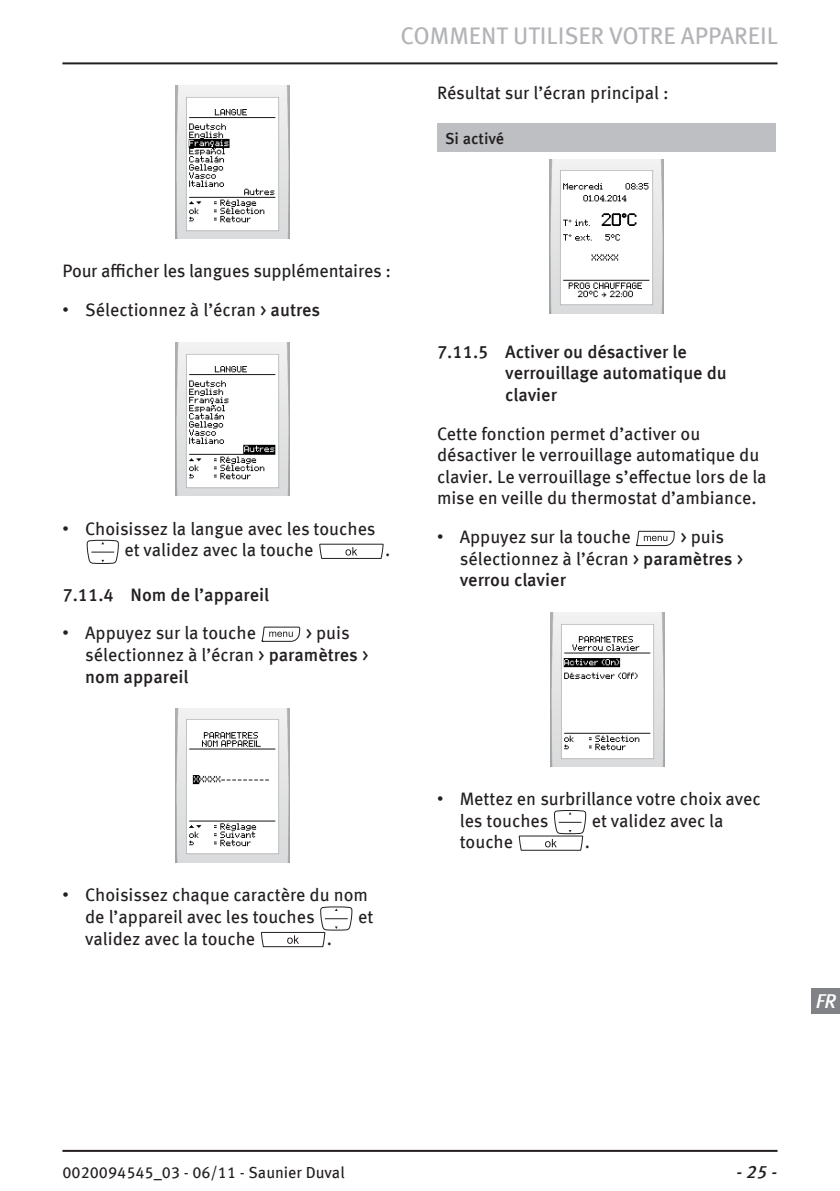
<style>
.page{position:relative;width:840px;height:1191px;background:#fff}
.page>*{position:absolute;margin:0;border:0;box-sizing:border-box;transform-origin:0 0}
.t1{font:24px "Meta Offc Pro";color:#b2b3b7}
.t2{font:italic 500 20px "Meta Offc Pro";color:#fff}
.t3{font:18px/21.6px "Meta Offc Pro";color:#231f20}
.t4{font:500 18px/21.6px "Meta Offc Pro";color:#231f20}
.t5{font:italic 500 18px "Meta Offc Pro";color:#231f20}
.t6{font:16px "Meta Offc Pro";color:#231f20}
.t7{font:500 16px "Meta Offc Pro";color:#231f20}
.s1{font-family:"Arial"}
.s2{font-weight:500}
</style>
<div class="page">
<hr style="left:62px;top:62px;width:715px;height:2px;background:#231f20">
<hr style="left:62px;top:1149px;width:715px;height:2px;background:#231f20">
<div style="left:811px;top:988px;width:28px;height:25px;background:#808285"></div>
<img style="left:176px;top:85px;width:113px;height:154px">
<img style="left:176px;top:342px;width:113px;height:154px">
<svg style="left:86px;top:539px;width:33px;height:25px"></svg>
<svg style="left:319px;top:543px;width:65px;height:16px"></svg>
<svg style="left:261px;top:626px;width:39px;height:16px"></svg>
<img style="left:176px;top:709px;width:113px;height:153px">
<svg style="left:261px;top:906px;width:92px;height:42px"></svg>
<div style="left:437px;top:124px;width:338px;height:28px;background:#bebfc2"></div>
<img style="left:549px;top:160px;width:113px;height:153px">
<svg style="left:636px;top:530px;width:39px;height:17px"></svg>
<img style="left:550px;top:612px;width:113px;height:154px">
<svg style="left:518px;top:810px;width:69px;height:41px"></svg>
<h1 class="t1" style="left:400px;top:17px;width:379px">COMMENT UTILISER VOTRE APPAREIL</h1>
<p class="t3" style="left:437px;top:80px;width:233px">Résultat sur l’écran principal :</p>
<p class="t7" style="left:445px;top:126px;width:61px">Si activé</p>
<p class="t3" style="left:62px;top:259px;width:330px">Pour afficher les langues supplémentaires :</p>
<p class="t3" style="left:62px;top:298px;width:259px"><span class="s1">•</span> Sélectionnez à l’écran &gt; <span class="s2">autres</span></p>
<p class="t3" style="left:62px;top:516px;width:314px;text-align:center"><span class="s1">•</span> Choisissez la langue avec les touches et validez avec la touche</p>
<p class="t3" style="left:385px;top:538px;width:7px">.</p>
<p class="t4" style="left:62px;top:582px;width:208px">7.11.4 Nom de l’appareil</p>
<p class="t3" style="left:62px;top:621px;width:195px"><span class="s1">•</span> Appuyez sur la touche</p>
<p class="t3" style="left:85px;top:621px;width:284px;text-indent:220px">&gt; puis sélectionnez à l’écran &gt; <span class="s2">paramètres</span> &gt; <span class="s2">nom appareil</span></p>
<p class="t3" style="left:85px;top:882px;width:284px;text-indent:-23px"><span class="s1">•</span> Choisissez chaque caractère du nom de l’appareil avec les touches</p>
<p class="t3" style="left:358px;top:905px;width:17px">et</p>
<p class="t3" style="left:85px;top:926px;width:171px">validez avec la touche</p>
<p class="t3" style="left:327px;top:926px;width:7px">.</p>
<p class="t4" style="left:505px;top:339px;width:223px;text-indent:-68px">7.11.5 Activer ou désactiver le verrouillage automatique du clavier</p>
<p class="t3" style="left:437px;top:421px;width:331px">Cette fonction permet d’activer ou désactiver le verrouillage automatique du clavier. Le verrouillage s’effectue lors de la mise en veille du thermostat d’ambiance.</p>
<p class="t3" style="left:437px;top:525px;width:195px"><span class="s1">•</span> Appuyez sur la touche</p>
<p class="t3" style="left:459px;top:525px;width:284px;text-indent:220px">&gt; puis sélectionnez à l’écran &gt; <span class="s2">paramètres</span> &gt; <span class="s2">verrou clavier</span></p>
<p class="t3" style="left:459px;top:786px;width:302px;text-indent:-23px"><span class="s1">•</span> Mettez en surbrillance votre choix avec les touches</p>
<p class="t3" style="left:591px;top:808px;width:133px">et validez avec la</p>
<p class="t3" style="left:459px;top:830px;width:55px">touche</p>
<p class="t3" style="left:584px;top:830px;width:7px">.</p>
<p class="t2" style="left:815px;top:985px;width:22px">FR</p>
<p class="t6" style="left:62px;top:1159px;width:283px">0020094545_03 - 06/11 - Saunier Duval</p>
<p class="t5" style="left:735px;top:1157px;width:43px">- 25 -</p>
</div>
